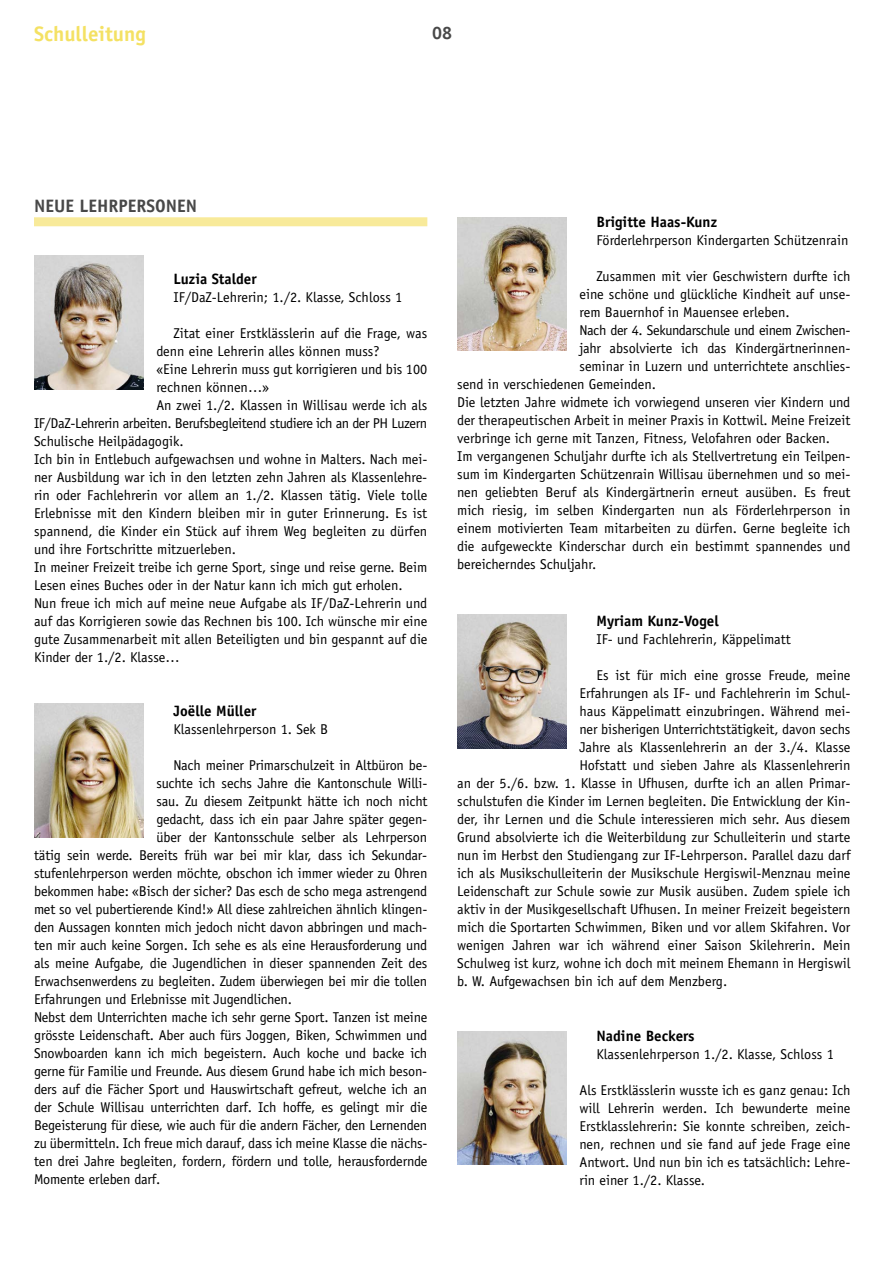
<style>
.page{position:relative;width:893px;height:1263px;background:#fff}
.page>*{position:absolute;margin:0;border:0;box-sizing:border-box;transform-origin:0 0}
.t1{font:700 21px "Officina Sans";color:#f4e163}
.t2{font:700 18px "Officina Sans";color:#484848}
.t3{font:700 15px "Officina Sans";color:#000}
.t4{font:14.25px/18px "Officina Sans";letter-spacing:-.005em;color:#000;text-align:justify}
.t5{font:14.25px "Officina Sans";letter-spacing:-.025em;color:#000}
</style>
<div class="page">
<div style="left:34px;top:217px;width:393px;height:9px;background:#f8ea9a"></div>
<img style="left:34px;top:256px;width:110px;height:133px">
<img style="left:457px;top:217px;width:110px;height:134px">
<img style="left:457px;top:615px;width:110px;height:133px">
<img style="left:457px;top:1031px;width:110px;height:133px">
<img style="left:34px;top:704px;width:110px;height:133px">
<h1 class="t1" style="left:34px;top:21px;width:113px">Schulleitung</h1>
<p class="t2" style="left:432px;top:22px;width:22px">08</p>
<p class="t2" style="left:34px;top:195px;width:165px">NEUE LEHRPERSONEN</p>
<p class="t3" style="left:173px;top:270px;width:85px">Luzia Stalder</p>
<p class="t4" style="left:173px;top:288px;width:230px">IF/DaZ-Lehrerin; 1./2. Klasse, Schloss 1</p>
<p class="t4" style="left:173px;top:324px;width:255px">Zitat einer Erstklässlerin auf die Frage, was</p>
<p class="t4" style="left:156px;top:342px;width:225px">denn eine Lehrerin alles können muss?</p>
<p class="t4" style="left:156px;top:360px;width:272px">«Eine Lehrerin muss gut korrigieren und bis 100</p>
<p class="t4" style="left:156px;top:378px;width:118px">rechnen können…»☺</p>
<p class="t4" style="left:156px;top:396px;width:272px">An zwei 1./2. Klassen in Willisau werde ich als</p>
<p class="t5" style="left:34px;top:415px;width:395px">IF/DaZ-Lehrerin arbeiten. Berufsbegleitend studiere ich an der PH Luzern</p>
<p class="t4" style="left:34px;top:432px;width:151px">Schulische Heilpädagogik.</p>
<p class="t4" style="left:34px;top:450px;width:395px">Ich bin in Entlebuch aufgewachsen und wohne in Malters. Nach mei-</p>
<p class="t4" style="left:34px;top:468px;width:395px">ner Ausbildung war ich in den letzten zehn Jahren als Klassenlehre-</p>
<p class="t4" style="left:34px;top:486px;width:395px">rin oder Fachlehrerin vor allem an 1./2. Klassen tätig. Viele tolle</p>
<p class="t4" style="left:34px;top:504px;width:395px">Erlebnisse mit den Kindern bleiben mir in guter Erinnerung. Es ist</p>
<p class="t4" style="left:34px;top:522px;width:395px">spannend, die Kinder ein Stück auf ihrem Weg begleiten zu dürfen</p>
<p class="t4" style="left:34px;top:540px;width:203px">und ihre Fortschritte mitzuerleben.</p>
<p class="t4" style="left:34px;top:558px;width:395px">In meiner Freizeit treibe ich gerne Sport, singe und reise gerne. Beim</p>
<p class="t4" style="left:34px;top:576px;width:370px">Lesen eines Buches oder in der Natur kann ich mich gut erholen.</p>
<p class="t4" style="left:34px;top:594px;width:395px">Nun freue ich mich auf meine neue Aufgabe als IF/DaZ-Lehrerin und</p>
<p class="t4" style="left:34px;top:612px;width:395px">auf das Korrigieren sowie das Rechnen bis 100. Ich wünsche mir eine</p>
<p class="t4" style="left:34px;top:630px;width:395px">gute Zusammenarbeit mit allen Beteiligten und bin gespannt auf die</p>
<p class="t4" style="left:34px;top:648px;width:147px">Kinder der 1./2. Klasse…</p>
<p class="t3" style="left:173px;top:702px;width:85px">Joëlle Müller</p>
<p class="t4" style="left:173px;top:720px;width:156px">Klassenlehrperson 1. Sek B</p>
<p class="t4" style="left:173px;top:756px;width:255px">Nach meiner Primarschulzeit in Altbüron be-</p>
<p class="t4" style="left:156px;top:774px;width:272px">suchte ich sechs Jahre die Kantonschule Willi-</p>
<p class="t4" style="left:156px;top:792px;width:272px">sau. Zu diesem Zeitpunkt hätte ich noch nicht</p>
<p class="t4" style="left:156px;top:810px;width:272px">gedacht, dass ich ein paar Jahre später gegen-</p>
<p class="t4" style="left:156px;top:828px;width:272px">über der Kantonsschule selber als Lehrperson</p>
<p class="t4" style="left:34px;top:846px;width:393px">tätig sein werde. Bereits früh war bei mir klar, dass ich Sekundar-</p>
<p class="t4" style="left:34px;top:864px;width:395px">stufenlehrperson werden möchte, obschon ich immer wieder zu Ohren</p>
<p class="t4" style="left:34px;top:882px;width:395px">bekommen habe: «Bisch der sicher? Das esch de scho mega astrengend</p>
<p class="t4" style="left:34px;top:900px;width:395px">met so vel pubertierende Kind!» All diese zahlreichen ähnlich klingen-</p>
<p class="t4" style="left:34px;top:918px;width:395px">den Aussagen konnten mich jedoch nicht davon abbringen und mach-</p>
<p class="t4" style="left:34px;top:936px;width:395px">ten mir auch keine Sorgen. Ich sehe es als eine Herausforderung und</p>
<p class="t4" style="left:34px;top:954px;width:395px">als meine Aufgabe, die Jugendlichen in dieser spannenden Zeit des</p>
<p class="t4" style="left:34px;top:972px;width:395px">Erwachsenwerdens zu begleiten. Zudem überwiegen bei mir die tollen</p>
<p class="t4" style="left:34px;top:990px;width:259px">Erfahrungen und Erlebnisse mit Jugendlichen.</p>
<p class="t4" style="left:34px;top:1008px;width:395px">Nebst dem Unterrichten mache ich sehr gerne Sport. Tanzen ist meine</p>
<p class="t4" style="left:34px;top:1026px;width:395px">grösste Leidenschaft. Aber auch fürs Joggen, Biken, Schwimmen und</p>
<p class="t4" style="left:34px;top:1044px;width:395px">Snowboarden kann ich mich begeistern. Auch koche und backe ich</p>
<p class="t4" style="left:34px;top:1062px;width:395px">gerne für Familie und Freunde. Aus diesem Grund habe ich mich beson-</p>
<p class="t4" style="left:34px;top:1080px;width:395px">ders auf die Fächer Sport und Hauswirtschaft gefreut, welche ich an</p>
<p class="t4" style="left:34px;top:1098px;width:395px">der Schule Willisau unterrichten darf. Ich hoffe, es gelingt mir die</p>
<p class="t4" style="left:34px;top:1116px;width:395px">Begeisterung für diese, wie auch für die andern Fächer, den Lernenden</p>
<p class="t4" style="left:34px;top:1134px;width:395px">zu übermitteln. Ich freue mich darauf, dass ich meine Klasse die nächs-</p>
<p class="t4" style="left:34px;top:1152px;width:395px">ten drei Jahre begleiten, fordern, fördern und tolle, herausfordernde</p>
<p class="t4" style="left:34px;top:1170px;width:128px">Momente erleben darf.</p>
<p class="t3" style="left:596px;top:213px;width:122px">Brigitte Haas-Kunz</p>
<p class="t4" style="left:596px;top:232px;width:253px">Förderlehrperson Kindergarten Schützenrain</p>
<p class="t4" style="left:596px;top:268px;width:255px">Zusammen mit vier Geschwistern durfte ich</p>
<p class="t4" style="left:579px;top:286px;width:272px">eine schöne und glückliche Kindheit auf unse-</p>
<p class="t4" style="left:579px;top:304px;width:212px">rem Bauernhof in Mauensee erleben.</p>
<p class="t5" style="left:579px;top:322px;width:272px">Nach der 4. Sekundarschule und einem Zwischen-</p>
<p class="t4" style="left:579px;top:340px;width:271px">jahr absolvierte ich das Kindergärtnerinnen-</p>
<p class="t4" style="left:579px;top:358px;width:272px">seminar in Luzern und unterrichtete anschlies-</p>
<p class="t4" style="left:457px;top:376px;width:200px">send in verschiedenen Gemeinden.</p>
<p class="t4" style="left:457px;top:394px;width:395px">Die letzten Jahre widmete ich vorwiegend unseren vier Kindern und</p>
<p class="t4" style="left:457px;top:412px;width:395px">der therapeutischen Arbeit in meiner Praxis in Kottwil. Meine Freizeit</p>
<p class="t4" style="left:457px;top:430px;width:375px">verbringe ich gerne mit Tanzen, Fitness, Velofahren oder Backen.</p>
<p class="t4" style="left:457px;top:448px;width:395px">Im vergangenen Schuljahr durfte ich als Stellvertretung ein Teilpen-</p>
<p class="t4" style="left:457px;top:466px;width:395px">sum im Kindergarten Schützenrain Willisau übernehmen und so mei-</p>
<p class="t4" style="left:457px;top:484px;width:395px">nen geliebten Beruf als Kindergärtnerin erneut ausüben. Es freut</p>
<p class="t4" style="left:457px;top:502px;width:395px">mich riesig, im selben Kindergarten nun als Förderlehrperson in</p>
<p class="t4" style="left:457px;top:520px;width:395px">einem motivierten Team mitarbeiten zu dürfen. Gerne begleite ich</p>
<p class="t4" style="left:457px;top:538px;width:395px">die aufgeweckte Kinderschar durch ein bestimmt spannendes und</p>
<p class="t4" style="left:457px;top:556px;width:141px">bereicherndes Schuljahr.</p>
<p class="t3" style="left:596px;top:611px;width:124px">Myriam Kunz-Vogel</p>
<p class="t4" style="left:596px;top:630px;width:196px">IF- und Fachlehrerin, Käppelimatt</p>
<p class="t4" style="left:596px;top:666px;width:255px">Es ist für mich eine grosse Freude, meine</p>
<p class="t4" style="left:579px;top:684px;width:272px">Erfahrungen als IF- und Fachlehrerin im Schul-</p>
<p class="t4" style="left:579px;top:702px;width:272px">haus Käppelimatt einzubringen. Während mei-</p>
<p class="t4" style="left:579px;top:720px;width:272px">ner bisherigen Unterrichtstätigkeit, davon sechs</p>
<p class="t4" style="left:579px;top:738px;width:272px">Jahre als Klassenlehrerin an der 3./4. Klasse</p>
<p class="t4" style="left:579px;top:756px;width:272px">Hofstatt und sieben Jahre als Klassenlehrerin</p>
<p class="t4" style="left:457px;top:774px;width:395px">an der 5./6. bzw. 1. Klasse in Ufhusen, durfte ich an allen Primar-</p>
<p class="t4" style="left:457px;top:792px;width:395px">schulstufen die Kinder im Lernen begleiten. Die Entwicklung der Kin-</p>
<p class="t4" style="left:457px;top:810px;width:395px">der, ihr Lernen und die Schule interessieren mich sehr. Aus diesem</p>
<p class="t4" style="left:457px;top:828px;width:395px">Grund absolvierte ich die Weiterbildung zur Schulleiterin und starte</p>
<p class="t4" style="left:457px;top:846px;width:395px">nun im Herbst den Studiengang zur IF-Lehrperson. Parallel dazu darf</p>
<p class="t4" style="left:457px;top:864px;width:395px">ich als Musikschulleiterin der Musikschule Hergiswil-Menznau meine</p>
<p class="t4" style="left:457px;top:882px;width:395px">Leidenschaft zur Schule sowie zur Musik ausüben. Zudem spiele ich</p>
<p class="t4" style="left:457px;top:900px;width:395px">aktiv in der Musikgesellschaft Ufhusen. In meiner Freizeit begeistern</p>
<p class="t4" style="left:457px;top:918px;width:395px">mich die Sportarten Schwimmen, Biken und vor allem Skifahren. Vor</p>
<p class="t4" style="left:457px;top:936px;width:395px">wenigen Jahren war ich während einer Saison Skilehrerin. Mein</p>
<p class="t4" style="left:457px;top:954px;width:395px">Schulweg ist kurz, wohne ich doch mit meinem Ehemann in Hergiswil</p>
<p class="t4" style="left:457px;top:972px;width:272px">b. W. Aufgewachsen bin ich auf dem Menzberg.</p>
<p class="t3" style="left:596px;top:1027px;width:100px">Nadine Beckers</p>
<p class="t4" style="left:596px;top:1045px;width:239px">Klassenlehrperson 1./2. Klasse, Schloss 1</p>
<p class="t4" style="left:579px;top:1081px;width:272px">Als Erstklässlerin wusste ich es ganz genau: Ich will Lehrerin werden. Ich bewunderte meine Erstklasslehrerin: Sie konnte schreiben, zeich&shy;nen, rechnen und sie fand auf jede Frage eine Antwort. Und nun bin ich es tatsächlich: Lehre&shy;rin einer 1./2. Klasse.</p>
</div>
